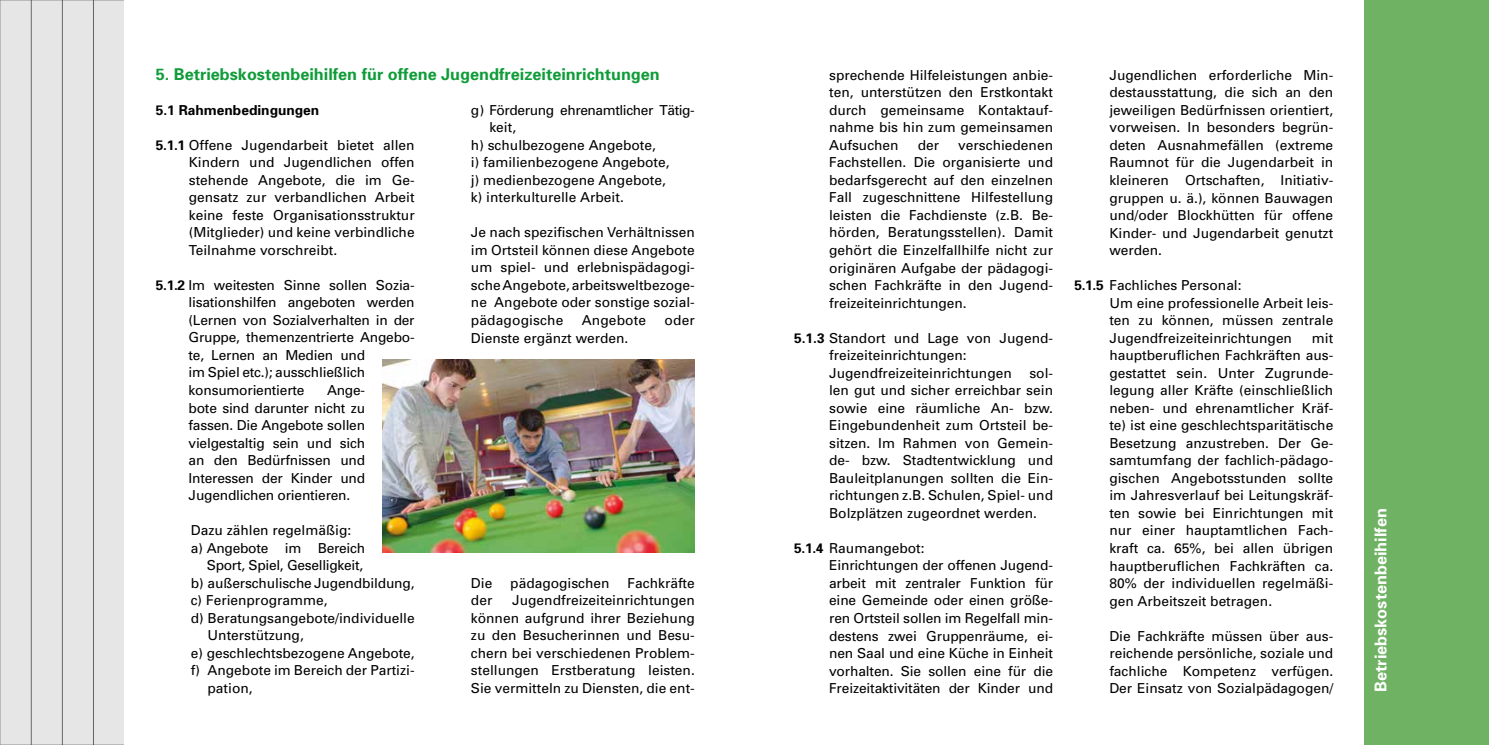
<style>
.page{position:relative;width:1489px;height:745px;background:#fff}
.page>*{position:absolute;margin:0;border:0;box-sizing:border-box;transform-origin:0 0}
.t1{font:700 16.25px "Univers";color:#109c39}
.t2{font:700 16.25px "Univers";color:#fff}
.t3{font:13.75px/17.5px "Univers";color:#000;text-align:justify}
.t4{font:13.75px "Univers";letter-spacing:-.02em;color:#000}
.t5{font:13.75px "Univers";letter-spacing:-.03em;color:#000}
.t6{font:700 13.75px "Univers";color:#000}
.s1{font-weight:700}
</style>
<div class="page">
<div style="left:0;top:0;width:218px;height:744px;background:#e6e6e6"></div>
<div style="left:124px;top:0;width:102px;height:744px;background:#fff"></div>
<div style="left:1364px;top:0;width:124px;height:744px;background:#70b263"></div>
<img style="left:383px;top:360px;width:311px;height:192px">
<p class="t1" style="left:156px;top:63px;width:505px">5. Betriebskostenbeihilfen für offene Jugendfreizeiteinrichtungen</p>
<p class="t6" style="left:156px;top:101px;width:165px">5.1 Rahmenbedingungen</p>
<p class="t3" style="left:189px;top:136px;width:227px;text-indent:-33px"><span class="s1">5.1.1</span> Offene Jugendarbeit bietet allen Kindern und Jugendlichen offen stehende Angebote, die im Ge&shy;gensatz zur verbandlichen Arbeit keine feste Organisationsstruktur (Mitglieder) und keine verbindliche Teilnahme vorschreibt.</p>
<p class="t3" style="left:188px;top:276px;width:227px;text-align:left;text-indent:-33px"><span class="s1">5.1.2</span> Im weitesten Sinne sollen Sozia&shy;lisationshilfen angeboten werden (Lernen von Sozialverhalten in der<br>Gruppe, themenzentrierte Angebo&shy;te, Lernen an Medien und<br>im Spiel etc.); ausschließlich konsumorientierte</p>
<p class="t5" style="left:471px;top:101px;width:225px">g) Förderung ehrenamtlicher Tätig-</p>
<p class="t3" style="left:489px;top:118px;width:28px">keit,</p>
<p class="t3" style="left:471px;top:136px;width:186px">h) schulbezogene Angebote,</p>
<p class="t3" style="left:471px;top:153px;width:200px">i) familienbezogene Angebote,</p>
<p class="t3" style="left:471px;top:171px;width:196px">j) medienbezogene Angebote,</p>
<p class="t3" style="left:471px;top:188px;width:154px">k) interkulturelle Arbeit.</p>
<p class="t3" style="left:471px;top:223px;width:225px">Je nach spezifischen Verhältnissen im Ortsteil können diese Angebote um spiel- und erlebnispädagogi&shy;sche Angebote, arbeitsweltbezoge&shy;ne Angebote oder sonstige sozial&shy;pädagogische</p>
<p class="t3" style="left:582px;top:311px;width:66px">Angebote</p>
<p class="t3" style="left:664px;top:311px;width:32px">oder</p>
<p class="t3" style="left:471px;top:328px;width:159px">Dienste ergänzt werden.</p>
<p class="t3" style="left:188px;top:381px;width:178px;text-indent:138px">Ange&shy;bote sind darunter nicht zu fassen. Die Angebote sollen vielgestaltig sein und sich an den Bedürfnissen und Interessen der Kinder und Jugendlichen orientieren.</p>
<p class="t3" style="left:191px;top:521px;width:162px">Dazu zählen regelmäßig:</p>
<p class="t4" style="left:191px;top:539px;width:176px">a) Angebote im Bereich</p>
<p class="t4" style="left:207px;top:556px;width:158px">Sport, Spiel, Geselligkeit,</p>
<p class="t3" style="left:191px;top:573px;width:225px">b) außerschulische Jugendbildung,</p>
<p class="t3" style="left:191px;top:591px;width:138px">c) Ferienprogramme,</p>
<p class="t3" style="left:191px;top:608px;width:225px">d) Beratungsangebote/individuelle</p>
<p class="t3" style="left:207px;top:626px;width:98px">Unterstützung,</p>
<p class="t3" style="left:191px;top:643px;width:225px">e) geschlechtsbezogene Angebote,</p>
<p class="t3" style="left:191px;top:661px;width:225px">f) Angebote im Bereich der Partizi-</p>
<p class="t3" style="left:207px;top:678px;width:47px">pation,</p>
<p class="t3" style="left:471px;top:573px;width:23px">Die</p>
<p class="t3" style="left:510px;top:573px;width:101px">pädagogischen</p>
<p class="t3" style="left:627px;top:573px;width:69px">Fachkräfte</p>
<p class="t3" style="left:471px;top:591px;width:23px">der</p>
<p class="t3" style="left:471px;top:591px;width:225px;text-indent:41px">Jugendfreizeiteinrichtungen können aufgrund ihrer Beziehung zu den Besucherinnen und Besu&shy;chern bei verschiedenen Problem&shy;stellungen Erstberatung leisten.<br>Sie vermitteln zu Diensten, die ent-</p>
<p class="t3" style="left:829px;top:66px;width:225px">sprechende Hilfeleistungen anbie&shy;ten, unterstützen den Erstkontakt durch gemeinsame Kontaktauf&shy;nahme bis hin zum gemeinsamen Aufsuchen</p>
<p class="t3" style="left:829px;top:136px;width:225px;text-indent:129px">verschiedenen Fachstellen. Die organisierte und bedarfsgerecht auf den einzelnen Fall zugeschnittene Hilfestellung leisten die Fachdienste (z.B. Be&shy;hörden, Beratungsstellen). Damit gehört die Einzelfallhilfe nicht zur originären Aufgabe der pädagogi&shy;schen Fachkräfte in den Jugend&shy;freizeiteinrichtungen.</p>
<p class="t3" style="left:829px;top:328px;width:225px;text-align:left;text-indent:-35px"><span class="s1">5.1.3</span> Standort und Lage von Jugend&shy;freizeiteinrichtungen:<br>Jugendfreizeiteinrichtungen</p>
<p class="t3" style="left:917px;top:136px;width:23px">der</p>
<p class="t3" style="left:829px;top:363px;width:225px;text-indent:200px">sol&shy;len gut und sicher erreichbar sein sowie eine räumliche An- bzw.<br>Eingebundenheit zum Ortsteil be&shy;sitzen. Im Rahmen von Gemein&shy;de- bzw. Stadtentwicklung und Bauleitplanungen sollten die Ein&shy;richtungen z.B. Schulen, Spiel- und Bolzplätzen zugeordnet werden.</p>
<p class="t3" style="left:829px;top:538px;width:225px;text-align:left;text-indent:-35px"><span class="s1">5.1.4</span> Raumangebot:<br>Einrichtungen der offenen Jugend&shy;arbeit mit zentraler Funktion für eine Gemeinde oder einen größe&shy;ren Ortsteil sollen im Regelfall min&shy;destens zwei Gruppenräume, ei&shy;nen Saal und eine Küche in Einheit vorhalten. Sie sollen eine für die<br>Freizeitaktivitäten der Kinder und</p>
<p class="t3" style="left:1109px;top:66px;width:225px">Jugendlichen erforderliche Min&shy;destausstattung, die sich an den jeweiligen Bedürfnissen orientiert, vorweisen. In besonders begrün&shy;deten Ausnahmefällen (extreme Raumnot für die Jugendarbeit in kleineren Ortschaften, Initiativ&shy;gruppen u. ä.), können Bauwagen und/oder Blockhütten für offene Kinder- und Jugendarbeit genutzt werden.</p>
<p class="t3" style="left:1109px;top:276px;width:225px;text-align:left;text-indent:-35px"><span class="s1">5.1.5</span> Fachliches Personal:<br>Um eine professionelle Arbeit leis&shy;ten zu können, müssen zentrale<br>Jugendfreizeiteinrichtungen</p>
<p class="t3" style="left:1109px;top:328px;width:225px;text-indent:202px">mit hauptberuflichen Fachkräften aus&shy;gestattet sein. Unter Zugrunde&shy;legung aller Kräfte (einschließlich neben- und ehrenamtlicher Kräf&shy;te) ist eine geschlechtsparitätische Besetzung anzustreben. Der Ge&shy;samtumfang der fachlich-pädago&shy;gischen Angebotsstunden sollte im Jahresverlauf bei Leitungskräf&shy;ten sowie bei Einrichtungen mit nur einer hauptamtlichen Fach&shy;kraft ca. 65%, bei allen übrigen hauptberuflichen Fachkräften ca.<br>80% der individuellen regelmäßi&shy;gen Arbeitszeit betragen.</p>
<p class="t3" style="left:1109px;top:626px;width:225px">Die Fachkräfte müssen über aus&shy;reichende persönliche, soziale und fachliche Kompetenz verfügen.<br>Der Einsatz von Sozialpädagogen/</p>
<p class="t2" style="left:1370px;top:691px;width:185px;rotate:-90deg">Betriebskostenbeihilfen</p>
</div>
